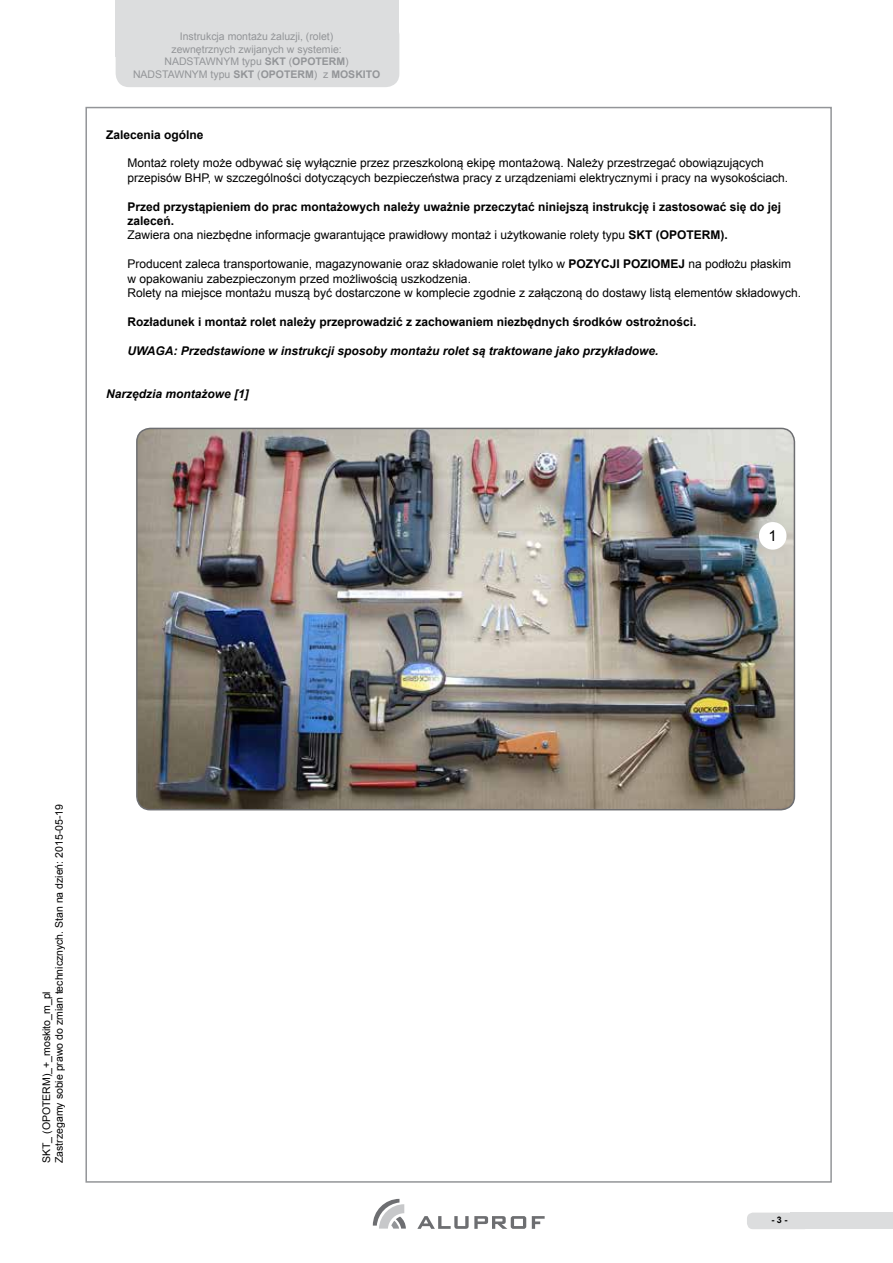
<style>
.page{position:relative;width:893px;height:1263px;background:#fff}
.page>*{position:absolute;margin:0;border:0;box-sizing:border-box;transform-origin:0 0}
.t1{font:15px "Arial";color:#000}
.t2{font:12px/14.4px "Arial";color:#000}
.t3{font:700 12px/14.4px "Arial";color:#000}
.t4{font:italic 700 12px "Arial";color:#000}
.t5{font:10.5px/12.6px "Arial";color:#939598;text-align:center}
.t6{font:10.5px/12.6px "Arial";color:#000}
.t7{font:700 9px "Arial";color:#000}
.s1{font-weight:700}
.s2{font-weight:400}
</style>
<div class="page">
<div style="left:747px;top:1212px;width:63px;height:17px;background:#dcddde;border-radius:6px"></div>
<div style="left:790px;top:1212px;width:103px;height:17px;background:#dcddde"></div>
<svg style="left:373px;top:1199px;width:33px;height:29px"></svg>
<svg style="left:417px;top:1216px;width:109px;height:13px"></svg>
<svg style="left:532px;top:1216px;width:13px;height:13px"></svg>
<div style="left:116px;top:0;width:283px;height:56px;background:#dcddde"></div>
<div style="left:116px;top:21px;width:283px;height:66px;background:#dcddde;border-radius:14px"></div>
<img style="left:137px;top:428px;width:657px;height:382px">
<div style="left:136px;top:428px;width:659px;height:382px;border:2px solid #6d6e71;border-radius:14px"></div>
<div style="left:759px;top:522px;width:27px;height:28px;background:#fff;border-radius:50%"></div>
<p class="t5" style="left:133px;top:30px;width:249px">Instrukcja montażu żaluzji, (rolet)<br>zewnętrznych zwijanych w systemie:<br>NADSTAWNYM typu <span class="s1">SKT</span> (<span class="s1">OPOTERM</span>)<br>NADSTAWNYM typu <span class="s1">SKT</span> (<span class="s1">OPOTERM</span>) z <span class="s1">MOSKITO</span></p>
<p class="t3" style="left:106px;top:127px;width:99px">Zalecenia ogólne</p>
<p class="t2" style="left:127px;top:156px;width:662px">Montaż rolety może odbywać się wyłącznie przez przeszkoloną ekipę montażową. Należy przestrzegać obowiązujących przepisów BHP, w szczególności dotyczących bezpieczeństwa pracy z urządzeniami elektrycznymi i pracy na wysokościach.</p>
<p class="t3" style="left:127px;top:199px;width:655px">Przed przystąpieniem do prac montażowych należy uważnie przeczytać niniejszą instrukcję i zastosować się do jej zaleceń.<br><span class="s2">Zawiera ona niezbędne informacje gwarantujące prawidłowy montaż i użytkowanie rolety typu</span> SKT (OPOTERM).</p>
<p class="t2" style="left:127px;top:257px;width:675px">Producent zaleca transportowanie, magazynowanie oraz składowanie rolet tylko w <span class="s1">POZYCJI POZIOMEJ</span> na podłożu płaskim w opakowaniu zabezpieczonym przed możliwością uszkodzenia.<br>Rolety na miejsce montażu muszą być dostarczone w komplecie zgodnie z załączoną do dostawy listą elementów składowych.</p>
<p class="t3" style="left:127px;top:315px;width:570px">Rozładunek i montaż rolet należy przeprowadzić z zachowaniem niezbędnych środków ostrożności.</p>
<p class="t4" style="left:127px;top:342px;width:532px">UWAGA: Przedstawione w instrukcji sposoby montażu rolet są traktowane jako przykładowe.</p>
<p class="t4" style="left:106px;top:385px;width:144px">Narzędzia montażowe [1]</p>
<p class="t1" style="left:768px;top:526px;width:10px">1</p>
<p class="t6" style="left:40px;top:1163px;width:360px;rotate:-90deg">SKT_ (OPOTERM)_+_moskito_m_pl<br>Zastrzegamy sobie prawo do zmian technicznych. Stan na dzień: 2015-05-19</p>
<p class="t7" style="left:771px;top:1214px;width:18px">- 3 -</p>
</div>
